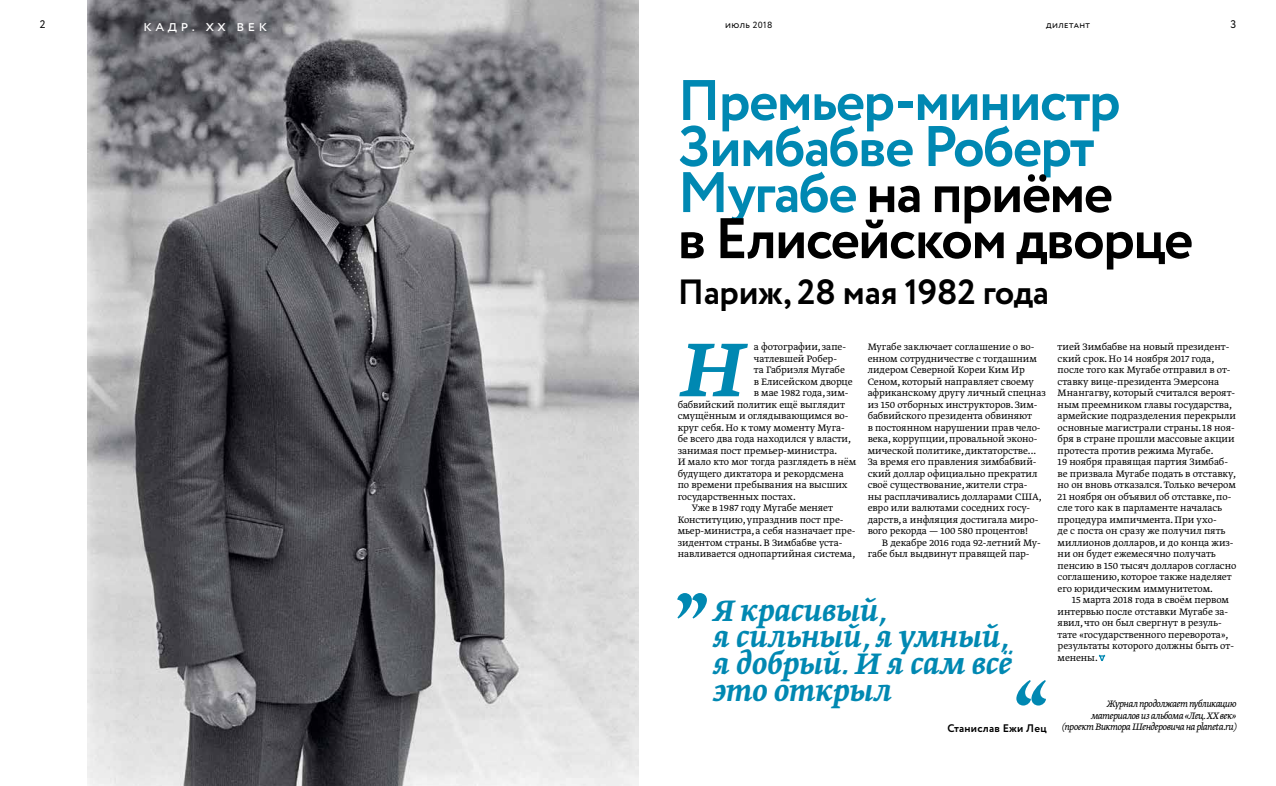
<style>
.page{position:relative;width:1276px;height:786px;background:#fff}
.page>*{position:absolute;margin:0;border:0;box-sizing:border-box;transform-origin:0 0}
.t1{font:italic 500 89.9px "Greta Text Pro";color:#0088b2}
.t2{font:700 57px/46px "Circe";letter-spacing:-.03em;color:#0088b2}
.t3{font:italic 500 35px/26.6px "Greta Text Pro";letter-spacing:-.01em;color:#0088b2}
.t4{font:700 35px "Circe";letter-spacing:-.01em;color:#000}
.t5{font:15px "Circe";letter-spacing:.24em;color:#fff}
.t6{font:300 11px/11.5px "Greta Text Pro";color:#000}
.t7{font:italic 300 11px/11.5px "Greta Text Pro";letter-spacing:-.045em;color:#000;text-align:right}
.t8{font:700 11px "Circe";letter-spacing:.02em;color:#000}
.t9{font:11px "Circe";color:#000}
.t10{font:9px "Circe";letter-spacing:.04em;color:#000}
.s1{color:#000}
</style>
<div class="page">
<img style="left:88px;top:0;width:550px;height:785px">
<svg style="left:1099px;top:654px;width:6px;height:6px"></svg>
<svg style="left:677px;top:593px;width:30px;height:25px"></svg>
<svg style="left:1016px;top:680px;width:30px;height:25px"></svg>
<p class="t9" style="left:40px;top:17px;width:7px">2</p>
<h3 class="t5" style="left:144px;top:16px;width:125px">кадр. хх век</h3>
<p class="t10" style="left:725px;top:19px;width:49px">июль 2018</p>
<p class="t10" style="left:1046px;top:19px;width:45px">дилетант</p>
<p class="t9" style="left:1230px;top:17px;width:7px">3</p>
<h2 class="t2" style="left:677px;top:80px;width:517px">Премьер-министр<br>Зимбабве Роберт<br>Мугабе <span class="s1">на приёме<br>в Елисейском дворце</span></h2>
<h3 class="t4" style="left:677px;top:268px;width:373px">Париж, 28 мая 1982 года</h3>
<h1 class="t1" style="left:677px;top:312px;width:67px">Н</h1>
<p class="t6" style="left:754px;top:341px;width:94px">а фотографии, запе-</p>
<p class="t6" style="left:1057px;top:341px;width:180px">тией Зимбабве на новый президент&shy;ский срок. Но 14 ноября 2017 года, после того как Мугабе отправил в от&shy;ставку вице-президента Эмерсона Мнангагву, который считался вероят&shy;ным преемником главы государства, армейские подразделения перекрыли основные магистрали страны. 18 ноя&shy;бря в стране прошли массовые акции протеста против режима Мугабе.<br>19 ноября правящая партия Зимбаб&shy;ве призвала Мугабе подать в отставку, но он вновь отказался. Только вечером 21 ноября он объявил об отставке, по&shy;сле того как в парламенте началась процедура импичмента. При ухо-<br>де с поста он сразу же получил пять миллионов долларов, и до конца жиз&shy;ни он будет ежемесячно получать пенсию в 150 тысяч долларов согласно соглашению, которое также наделяет его юридическим иммунитетом.</p>
<p class="t6" style="left:1057px;top:594px;width:178px;text-indent:14px">15 марта 2018 года в своём первом интервью после отставки Мугабе за&shy;явил, что он был свергнут в резуль&shy;тате «государственного переворота», результаты которого должны быть от&shy;менены.</p>
<p class="t6" style="left:867px;top:341px;width:180px">Мугабе заключает соглашение о во&shy;енном сотрудничестве с тогдашним лидером Северной Кореи Ким Ир Сеном, который направляет своему африканскому другу личный спецназ из 150 отборных инструкторов. Зим&shy;бабвийского президента обвиняют<br>в постоянном нарушении прав чело&shy;века, коррупции, провальной эконо&shy;мической политике, диктаторстве...<br>За время его правления зимбабвий&shy;ский доллар официально прекратил своё существование, жители стра-<br>ны расплачивались долларами США, евро или валютами соседних госу&shy;дарств, а инфляция достигала миро&shy;вого рекорда — 100 580 процентов!</p>
<p class="t6" style="left:867px;top:537px;width:174px;text-indent:14px">В декабре 2016 года 92-летний Му&shy;габе был выдвинут правящей пар-</p>
<p class="t6" style="left:754px;top:353px;width:85px">чатлевшей Робер-</p>
<p class="t6" style="left:754px;top:364px;width:93px">та Габриэля Мугабе</p>
<p class="t6" style="left:754px;top:376px;width:100px">в Елисейском дворце</p>
<p class="t6" style="left:754px;top:387px;width:96px">в мае 1982 года, зим-</p>
<p class="t6" style="left:677px;top:399px;width:169px">бабвийский политик ещё выглядит</p>
<p class="t6" style="left:677px;top:410px;width:172px">смущённым и оглядывающимся во-</p>
<p class="t6" style="left:677px;top:422px;width:169px">круг себя. Но к тому моменту Муга-</p>
<p class="t6" style="left:677px;top:433px;width:175px">бе всего два года находился у власти,</p>
<p class="t6" style="left:677px;top:445px;width:161px">занимая пост премьер-министра.</p>
<p class="t6" style="left:677px;top:456px;width:180px">И мало кто мог тогда разглядеть в нём</p>
<p class="t6" style="left:677px;top:468px;width:168px">будущего диктатора и рекордсмена</p>
<p class="t6" style="left:677px;top:479px;width:171px">по времени пребывания на высших</p>
<p class="t6" style="left:677px;top:491px;width:120px">государственных постах.</p>
<p class="t6" style="left:692px;top:502px;width:143px">Уже в 1987 году Мугабе меняет</p>
<p class="t6" style="left:677px;top:514px;width:167px">Конституцию, упразднив пост пре-</p>
<p class="t6" style="left:677px;top:525px;width:179px">мьер-министра, а себя назначает пре-</p>
<p class="t6" style="left:677px;top:537px;width:166px">зидентом страны. В Зимбабве уста-</p>
<p class="t6" style="left:677px;top:548px;width:179px">навливается однопартийная система,</p>
<h3 class="t3" style="left:712px;top:597px;width:302px">Я красивый,<br>я сильный, я умный, я добрый. И я сам всё это открыл</h3>
<p class="t8" style="left:947px;top:720px;width:101px">Станислав Ежи Лец</p>
<p class="t7" style="left:1061px;top:698px;width:176px">Журнал продолжает публикацию материалов из альбома «Лец. ХХ век» (проект Виктора Шендеровича на planeta.ru)</p>
</div>
